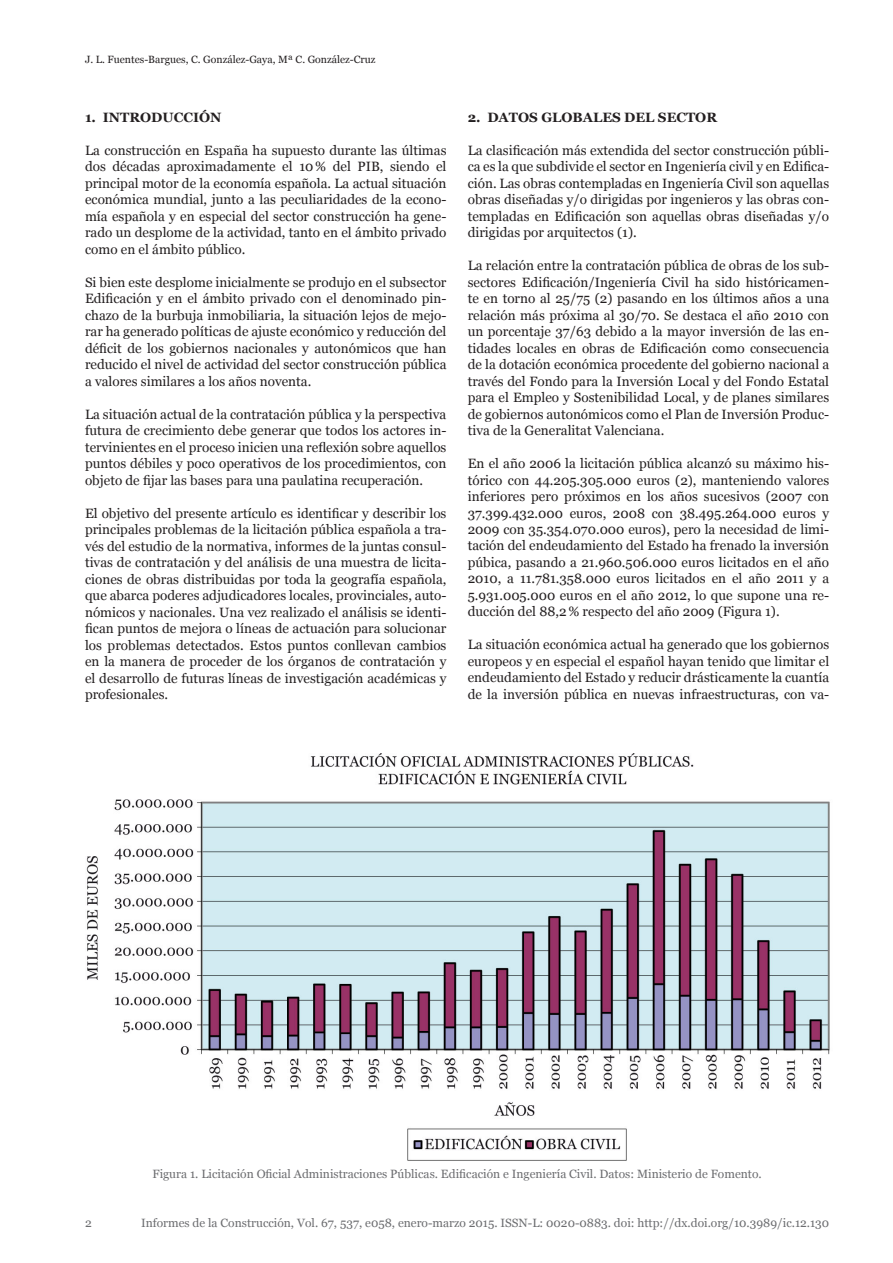
<style>
.page{position:relative;width:893px;height:1263px;background:#fff}
.page>*{position:absolute;margin:0;border:0;box-sizing:border-box;transform-origin:0 0}
.t1{font:13.5px/16.5px "Georgia";color:#231f20;text-align:justify}
.t2{font:700 13.5px "Georgia";color:#231f20}
.t3{font:12px "Georgia";color:#6c6d70}
.t4{font:10.5px "Georgia";color:#231f20}
</style>
<div class="page">
<img style="left:86px;top:753px;width:744px;height:408px">
<p class="t4" style="left:85px;top:54px;width:292px">J. L. Fuentes-Bargues, C. González-Gaya, Mª C. González-Cruz</p>
<p class="t2" style="left:85px;top:109px;width:138px">1. INTRODUCCIÓN</p>
<p class="t1" style="left:85px;top:142px;width:363px">La construcción en España ha supuesto durante las últimas dos décadas aproximadamente el 10% del PIB, siendo el principal motor de la economía española. La actual situación económica mundial, junto a las peculiaridades de la econo&shy;mía española y en especial del sector construcción ha gene&shy;rado un desplome de la actividad, tanto en el ámbito privado como en el ámbito público.</p>
<p class="t1" style="left:85px;top:274px;width:363px">Si bien este desplome inicialmente se produjo en el subsector Edificación y en el ámbito privado con el denominado pin&shy;chazo de la burbuja inmobiliaria, la situación lejos de mejo&shy;rar ha generado políticas de ajuste económico y reducción del déficit de los gobiernos nacionales y autonómicos que han reducido el nivel de actividad del sector construcción pública a valores similares a los años noventa.</p>
<p class="t1" style="left:85px;top:406px;width:363px">La situación actual de la contratación pública y la perspectiva futura de crecimiento debe generar que todos los actores in&shy;tervinientes en el proceso inicien una reflexión sobre aquellos puntos débiles y poco operativos de los procedimientos, con objeto de fijar las bases para una paulatina recuperación.</p>
<p class="t1" style="left:85px;top:505px;width:363px">El objetivo del presente artículo es identificar y describir los principales problemas de la licitación pública española a tra&shy;vés del estudio de la normativa, informes de la juntas consul&shy;tivas de contratación y del análisis de una muestra de licita&shy;ciones de obras distribuidas por toda la geografía española, que abarca poderes adjudicadores locales, provinciales, auto&shy;nómicos y nacionales. Una vez realizado el análisis se identi&shy;fican puntos de mejora o líneas de actuación para solucionar los problemas detectados. Estos puntos conllevan cambios en la manera de proceder de los órganos de contratación y el desarrollo de futuras líneas de investigación académicas y profesionales.</p>
<p class="t2" style="left:468px;top:109px;width:251px">2. DATOS GLOBALES DEL SECTOR</p>
<p class="t1" style="left:468px;top:142px;width:363px">La clasificación más extendida del sector construcción públi&shy;ca es la que subdivide el sector en Ingeniería civil y en Edifica&shy;ción. Las obras contempladas en Ingeniería Civil son aquellas obras diseñadas y/o dirigidas por ingenieros y las obras con&shy;templadas en Edificación son aquellas obras diseñadas y/o dirigidas por arquitectos (1).</p>
<p class="t1" style="left:468px;top:257px;width:363px">La relación entre la contratación pública de obras de los sub&shy;sectores Edificación/Ingeniería Civil ha sido históricamen&shy;te en torno al 25/75 (2) pasando en los últimos años a una relación más próxima al 30/70. Se destaca el año 2010 con un porcentaje 37/63 debido a la mayor inversión de las en&shy;tidades locales en obras de Edificación como consecuencia de la dotación económica procedente del gobierno nacional a través del Fondo para la Inversión Local y del Fondo Estatal para el Empleo y Sostenibilidad Local, y de planes similares de gobiernos autonómicos como el Plan de Inversión Produc&shy;tiva de la Generalitat Valenciana.</p>
<p class="t1" style="left:468px;top:455px;width:363px">En el año 2006 la licitación pública alcanzó su máximo his&shy;tórico con 44.205.305.000 euros (2), manteniendo valores inferiores pero próximos en los años sucesivos (2007 con 37.399.432.000 euros, 2008 con 38.495.264.000 euros y 2009 con 35.354.070.000 euros), pero la necesidad de limi&shy;tación del endeudamiento del Estado ha frenado la inversión púbica, pasando a 21.960.506.000 euros licitados en el año 2010, a 11.781.358.000 euros licitados en el año 2011 y a 5.931.005.000 euros en el año 2012, lo que supone una re&shy;ducción del 88,2% respecto del año 2009 (Figura 1).</p>
<p class="t1" style="left:468px;top:636px;width:363px">La situación económica actual ha generado que los gobiernos europeos y en especial el español hayan tenido que limitar el endeudamiento del Estado y reducir drásticamente la cuantía de la inversión pública en nuevas infraestructuras, con va-</p>
<p class="t3" style="left:152px;top:1167px;width:611px">Figura 1. Licitación Oficial Administraciones Públicas. Edificación e Ingeniería Civil. Datos: Ministerio de Fomento.</p>
<p class="t3" style="left:85px;top:1216px;width:8px">2</p>
<p class="t3" style="left:141px;top:1216px;width:690px">Informes de la Construcción, Vol. 67, 537, e058, enero-marzo 2015. ISSN-L: 0020-0883. doi: http://dx.doi.org/10.3989/ic.12.130</p>
</div>
